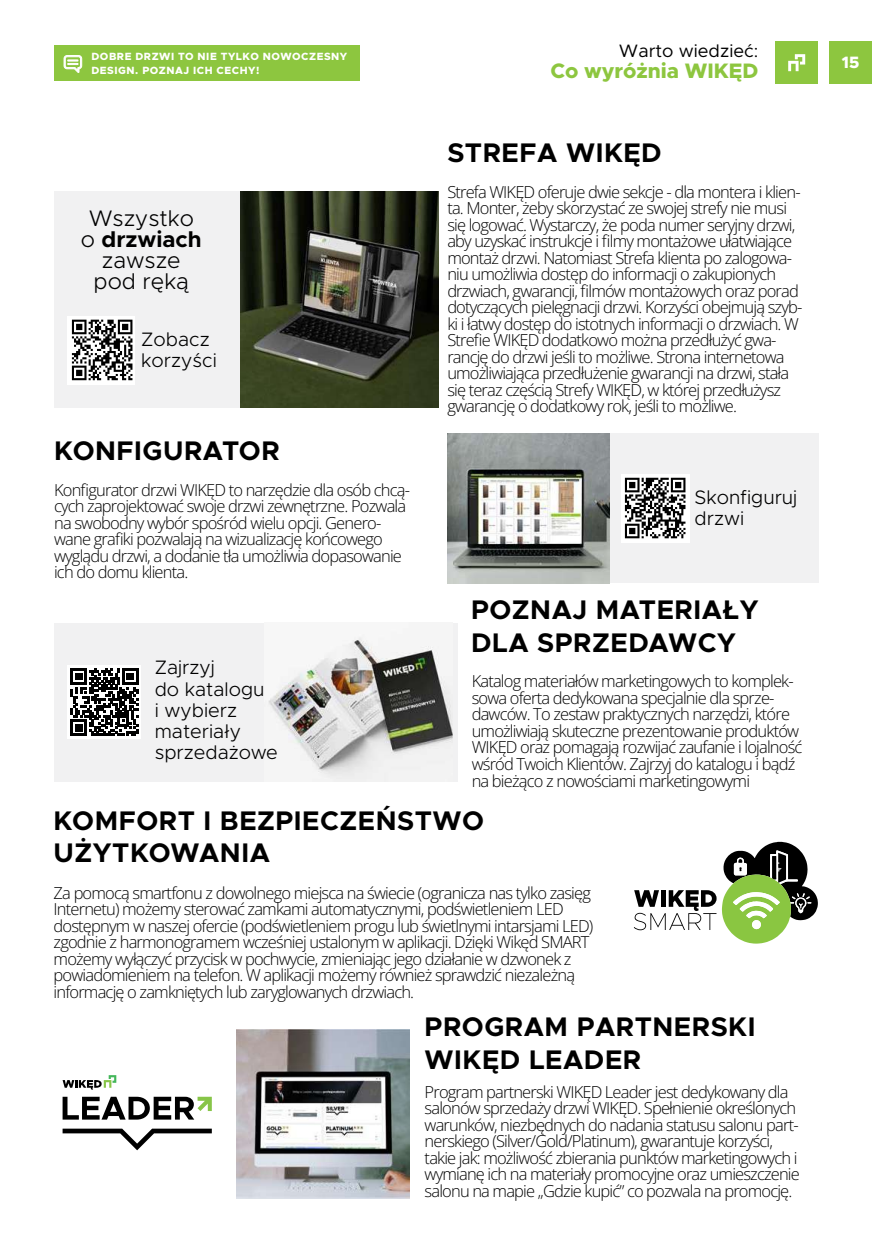
<style>
.page{position:relative;width:872px;height:1255px;background:#fff}
.page>*{position:absolute;margin:0;border:0;box-sizing:border-box;transform-origin:0 0}
.t1{font:700 27px/32.4px "Metropolis";letter-spacing:.02em;color:#000}
.t2{font:300 22.5px/21px "Metropolis";color:#000;text-align:center}
.t3{font:800 21px "Metropolis";color:#8dc63f}
.t4{font:300 19.5px/21px "Metropolis";color:#000}
.t5{font:18px "Metropolis";color:#000}
.t6{font:16.5px/16.5px "Open Sans";letter-spacing:-.05em;color:#000}
.t7{font:800 16.5px "Metropolis";color:#fff}
.t8{font:800 10.5px/13.5px "Metropolis";letter-spacing:.05em;color:#fff}
.s1{font-weight:700}
</style>
<div class="page">
<div style="left:775px;top:41px;width:43px;height:43px;background:#8dc63f"></div>
<svg style="left:788px;top:54px;width:17px;height:18px"></svg>
<div style="left:829px;top:41px;width:43px;height:43px;background:#8dc63f"></div>
<svg style="left:63px;top:1128px;width:149px;height:22px"></svg>
<svg style="left:63px;top:1096px;width:149px;height:23px"></svg>
<svg style="left:63px;top:1075px;width:53px;height:14px"></svg>
<img style="left:236px;top:1029px;width:173px;height:169px">
<svg style="left:634px;top:890px;width:82px;height:40px"></svg>
<svg style="left:722px;top:841px;width:96px;height:102px"></svg>
<div style="left:54px;top:623px;width:403px;height:158px;background:#f1f1f2"></div>
<div style="left:67px;top:664px;width:74px;height:74px;background:#fff"></div>
<svg style="left:70px;top:668px;width:68px;height:68px"></svg>
<img style="left:269px;top:640px;width:183px;height:133px">
<div style="left:448px;top:433px;width:371px;height:150px;background:#f1f1f2"></div>
<div style="left:54px;top:191px;width:382px;height:217px;background:#f1f1f2"></div>
<img style="left:447px;top:433px;width:162px;height:150px">
<img style="left:240px;top:191px;width:198px;height:217px">
<div style="left:620px;top:474px;width:69px;height:68px;background:#fff"></div>
<svg style="left:624px;top:477px;width:62px;height:62px"></svg>
<div style="left:68px;top:316px;width:67px;height:68px;background:#fff"></div>
<svg style="left:71px;top:319px;width:62px;height:62px"></svg>
<div style="left:54px;top:45px;width:306px;height:36px;background:#8dc63f"></div>
<svg style="left:63px;top:55px;width:19px;height:18px"></svg>
<p class="t8" style="left:91px;top:50px;width:257px">DOBRE DRZWI TO NIE TYLKO NOWOCZESNY<br>DESIGN. POZNAJ ICH CECHY!</p>
<h2 class="t2" style="left:81px;top:208px;width:122px">Wszystko o <span class="s1">drzwiach </span>zawsze pod ręką</h2>
<p class="t4" style="left:141px;top:328px;width:77px">Zobacz korzyści</p>
<h1 class="t1" style="left:54px;top:434px;width:227px">KONFIGURATOR</h1>
<p class="t6" style="left:54px;top:481px;width:357px">Konfigurator drzwi WIKĘD to narzędzie dla osób chcą&shy;cych zaprojektować swoje drzwi zewnętrzne. Pozwala na swobodny wybór spośród wielu opcji. Genero&shy;wane grafiki pozwalają na wizualizację końcowego wyglądu drzwi, a dodanie tła umożliwia dopasowanie ich do domu klienta.</p>
<p class="t4" style="left:155px;top:657px;width:125px">Zajrzyj<br>do katalogu<br>i wybierz materiały sprzedażowe</p>
<p class="t5" style="left:619px;top:40px;width:141px">Warto wiedzieć:</p>
<p class="t3" style="left:550px;top:58px;width:210px">Co wyróżnia WIKĘD</p>
<h1 class="t1" style="left:447px;top:136px;width:216px">STREFA WIKĘD</h1>
<p class="t6" style="left:447px;top:183px;width:356px">Strefa WIKĘD oferuje dwie sekcje - dla montera i klien&shy;ta. Monter, żeby skorzystać ze swojej strefy nie musi się logować. Wystarczy, że poda numer seryjny drzwi, aby uzyskać instrukcje i filmy montażowe ułatwiające montaż drzwi. Natomiast Strefa klienta po zalogowa&shy;niu umożliwia dostęp do informacji o zakupionych drzwiach, gwarancji, filmów montażowych oraz porad dotyczących pielęgnacji drzwi. Korzyści obejmują szyb&shy;ki i łatwy dostęp do istotnych informacji o drzwiach. W Strefie WIKĘD dodatkowo można przedłużyć gwa&shy;rancję do drzwi jeśli to możliwe. Strona internetowa umożliwiająca przedłużenie gwarancji na drzwi, stała się teraz częścią Strefy WIKĘD, w której przedłużysz gwarancję o dodatkowy rok, jeśli to możliwe.</p>
<p class="t4" style="left:694px;top:486px;width:104px">Skonfiguruj drzwi</p>
<h1 class="t1" style="left:471px;top:594px;width:289px">POZNAJ MATERIAŁY<br>DLA SPRZEDAWCY</h1>
<p class="t6" style="left:472px;top:672px;width:332px">Katalog materiałów marketingowych to komplek&shy;sowa oferta dedykowana specjalnie dla sprze&shy;dawców. To zestaw praktycznych narzędzi, które umożliwiają skuteczne prezentowanie produktów WIKĘD oraz pomagają rozwijać zaufanie i lojalność wśród Twoich Klientów. Zajrzyj do katalogu i bądź na bieżąco z nowościami marketingowymi</p>
<h1 class="t1" style="left:54px;top:804px;width:432px">KOMFORT I BEZPIECZEŃSTWO<br>UŻYTKOWANIA</h1>
<p class="t6" style="left:54px;top:884px;width:541px">Za pomocą smartfonu z dowolnego miejsca na świecie (ogranicza nas tylko zasięg Internetu) możemy sterować zamkami automatycznymi, podświetleniem LED dostępnym w naszej ofercie (podświetleniem progu lub świetlnymi intarsjami LED) zgodnie z harmonogramem wcześniej ustalonym w aplikacji. Dzięki Wikęd SMART możemy wyłączyć przycisk w pochwycie, zmieniając jego działanie w dzwonek z powiadomieniem na telefon. W aplikacji możemy również sprawdzić niezależną informację o zamkniętych lub zaryglowanych drzwiach.</p>
<h1 class="t1" style="left:424px;top:1010px;width:332px">PROGRAM PARTNERSKI<br>WIKĘD LEADER</h1>
<p class="t6" style="left:424px;top:1082px;width:377px">Program partnerski WIKĘD Leader jest dedykowany dla salonów sprzedaży drzwi WIKĘD. Spełnienie określonych warunków, niezbędnych do nadania statusu salonu part&shy;nerskiego (Silver/Gold/Platinum), gwarantuje korzyści, takie jak: możliwość zbierania punktów marketingowych i wymianę ich na materiały promocyjne oraz umieszczenie salonu na mapie „Gdzie kupić” co pozwala na promocję.</p>
<p class="t7" style="left:842px;top:51px;width:19px">15</p>
</div>
